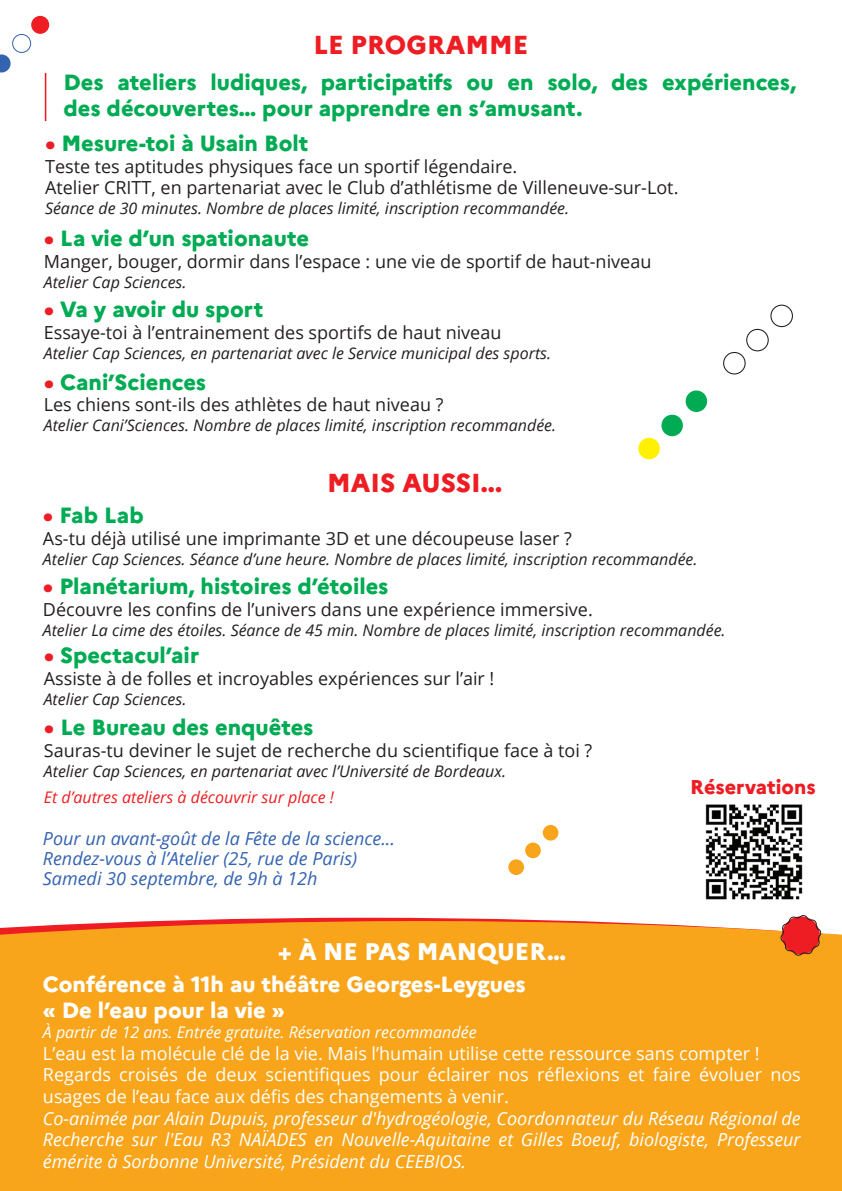
<style>
.page{position:relative;width:842px;height:1191px;background:#fff}
.page>*{position:absolute;margin:0;border:0;box-sizing:border-box;transform-origin:0 0}
.t1{font:800 26px "Marianne";color:#ee1d23}
.t2{font:800 24px "Marianne";color:#fff}
.t3{font:800 22px/26px "Marianne";color:#00ab54}
.t4{font:800 22px/26px "Marianne";color:#fff}
.t5{font:800 20px "Marianne";color:#ee1d23}
.t6{font:18px/21.6px "Open Sans";color:#231f20}
.t7{font:italic 18px/21.6px "Open Sans";color:#fff;text-align:justify}
.t8{font:18px/21.6px "Open Sans";color:#fff}
.t9{font:italic 18px/20px "Open Sans";color:#3463af}
.t10{font:italic 16px "Open Sans";color:#231f20}
.t11{font:italic 16px "Open Sans";color:#fff}
.t12{font:italic 16px "Open Sans";color:#ee1d23}
.s1{color:#ec1d25}
</style>
<div class="page">
<div style="left:0;top:921px;width:842px;height:270px;background:#f9a51b"></div>
<svg style="left:780px;top:915px;width:41px;height:40px;background:#e14e40"></svg>
<div style="left:508px;top:859px;width:16px;height:16px;background:#f9a51b;border-radius:50%"></div>
<div style="left:525px;top:842px;width:16px;height:16px;background:#f9a51b;border-radius:50%"></div>
<div style="left:543px;top:825px;width:15px;height:15px;background:#f9a51b;border-radius:50%"></div>
<div style="left:723px;top:352px;width:23px;height:22px;border:1px solid #231f20;border-radius:50%"></div>
<div style="left:638px;top:438px;width:22px;height:21px;background:#fff101;border-radius:50%"></div>
<div style="left:746px;top:329px;width:23px;height:22px;border:1px solid #231f20;border-radius:50%"></div>
<div style="left:661px;top:415px;width:22px;height:21px;background:#00ab54;border-radius:50%"></div>
<div style="left:770px;top:305px;width:23px;height:22px;border:1px solid #231f20;border-radius:50%"></div>
<div style="left:686px;top:390px;width:21px;height:22px;background:#00ab54;border-radius:50%"></div>
<hr style="left:45px;top:73px;width:1px;height:48px;background:#ee1d23">
<img style="left:705px;top:804px;width:98px;height:96px">
<svg style="left:0;top:54px;width:11px;height:18px"></svg>
<div style="left:31px;top:16px;width:18px;height:18px;background:#ee1d23;border-radius:50%"></div>
<div style="left:12px;top:34px;width:19px;height:19px;border:1px solid #3463af;border-radius:50%"></div>
<svg style="left:44px;top:1008px;width:11px;height:9px"></svg>
<svg style="left:272px;top:1008px;width:12px;height:9px"></svg>
<h1 class="t1" style="left:314px;top:24px;width:216px">LE PROGRAMME</h1>
<p class="t3" style="left:64px;top:67px;width:734px">Des ateliers ludiques, participatifs ou en solo, des expériences, des découvertes… pour apprendre en s’amusant.</p>
<p class="t3" style="left:45px;top:129px;width:265px"><span class="s1">•</span> Mesure-toi à Usain Bolt</p>
<p class="t6" style="left:45px;top:155px;width:635px">Teste tes aptitudes physiques face un sportif légendaire.<br>Atelier CRITT, en partenariat avec le Club d’athlétisme de Villeneuve-sur-Lot.</p>
<p class="t10" style="left:45px;top:198px;width:526px">Séance de 30 minutes. Nombre de places limité, inscription recommandée.</p>
<p class="t3" style="left:44px;top:223px;width:267px"><span class="s1">•</span> La vie d’un spationaute</p>
<p class="t6" style="left:44px;top:250px;width:609px">Manger, bouger, dormir dans l’espace : une vie de sportif de haut-niveau</p>
<p class="t10" style="left:44px;top:271px;width:144px">Atelier Cap Sciences.</p>
<p class="t3" style="left:44px;top:295px;width:221px"><span class="s1">•</span> Va y avoir du sport</p>
<p class="t6" style="left:44px;top:321px;width:459px">Essaye-toi à l’entrainement des sportifs de haut niveau</p>
<p class="t10" style="left:44px;top:342px;width:509px">Atelier Cap Sciences, en partenariat avec le Service municipal des sports.</p>
<p class="t3" style="left:44px;top:367px;width:164px"><span class="s1">•</span> Cani’Sciences</p>
<p class="t6" style="left:44px;top:393px;width:401px">Les chiens sont-ils des athlètes de haut niveau ?</p>
<p class="t10" style="left:44px;top:414px;width:514px">Atelier Cani’Sciences. Nombre de places limité, inscription recommandée.</p>
<h1 class="t1" style="left:327px;top:462px;width:176px">MAIS AUSSI...</h1>
<p class="t3" style="left:43px;top:500px;width:102px"><span class="s1">•</span> Fab Lab</p>
<p class="t6" style="left:43px;top:527px;width:530px">As-tu déjà utilisé une imprimante 3D et une découpeuse laser ?</p>
<p class="t10" style="left:43px;top:548px;width:656px">Atelier Cap Sciences. Séance d’une heure. Nombre de places limité, inscription recommandée.</p>
<p class="t3" style="left:43px;top:572px;width:347px"><span class="s1">•</span> Planétarium, histoires d’étoiles</p>
<p class="t6" style="left:43px;top:598px;width:551px">Découvre les confins de l’univers dans une expérience immersive.</p>
<p class="t10" style="left:43px;top:619px;width:684px">Atelier La cime des étoiles. Séance de 45 min. Nombre de places limité, inscription recommandée.</p>
<p class="t3" style="left:44px;top:641px;width:157px"><span class="s1">•</span> Spectacul’air</p>
<p class="t6" style="left:44px;top:667px;width:452px">Assiste à de folles et incroyables expériences sur l’air !</p>
<p class="t10" style="left:44px;top:688px;width:144px">Atelier Cap Sciences.</p>
<p class="t3" style="left:44px;top:712px;width:271px"><span class="s1">•</span> Le Bureau des enquêtes</p>
<p class="t6" style="left:44px;top:739px;width:550px">Sauras-tu deviner le sujet de recherche du scientifique face à toi ?</p>
<p class="t10" style="left:44px;top:760px;width:464px">Atelier Cap Sciences, en partenariat avec l’Université de Bordeaux.</p>
<p class="t12" style="left:44px;top:786px;width:291px">Et d’autres ateliers à découvrir sur place !</p>
<p class="t5" style="left:690px;top:771px;width:127px">Réservations</p>
<p class="t9" style="left:43px;top:828px;width:354px">Pour un avant-goût de la Fête de la science...<br>Rendez-vous à l’Atelier (25, rue de Paris)<br>Samedi 30 septembre, de 9h à 12h</p>
<h2 class="t2" style="left:278px;top:932px;width:290px">+ À NE PAS MANQUER…</h2>
<p class="t4" style="left:62px;top:969px;width:465px;text-indent:-19px">Conférence à 11h au théâtre Georges-Leygues<br>De l’eau pour la vie</p>
<p class="t11" style="left:43px;top:1021px;width:435px">À partir de 12 ans. Entrée gratuite. Réservation recommandée</p>
<p class="t8" style="left:43px;top:1042px;width:759px">L’eau est la molécule clé de la vie. Mais l’humain utilise cette ressource sans compter !<br>Regards croisés de deux scientifiques pour éclairer nos réflexions et faire évoluer nos usages de l’eau face aux défis des changements à venir.</p>
<p class="t7" style="left:43px;top:1106px;width:759px">Co-animée par Alain Dupuis, professeur d'hydrogéologie, Coordonnateur du Réseau Régional de Recherche sur l'Eau R3 NAÏADES en Nouvelle-Aquitaine et Gilles Boeuf, biologiste, Professeur émérite à Sorbonne Université, Président du CEEBIOS.</p>
</div>
